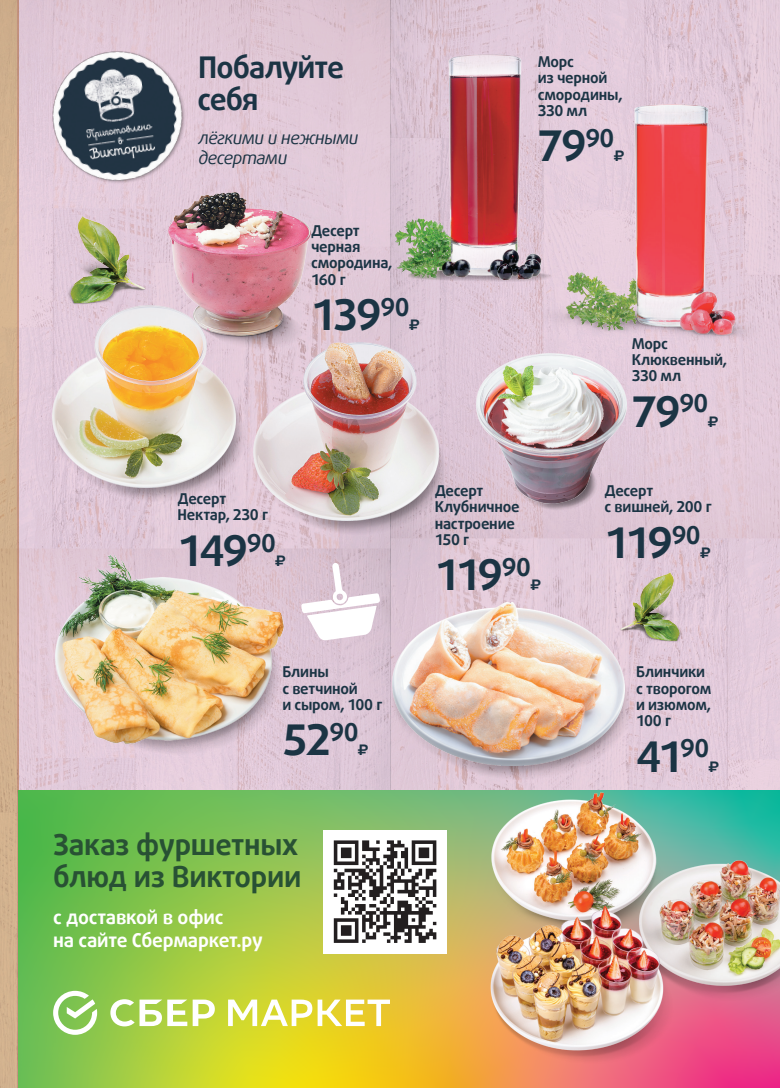
<style>
.page{position:relative;width:780px;height:1088px;background:#fff}
.page>*{position:absolute;margin:0;border:0;box-sizing:border-box;transform-origin:0 0}
.t1{font:700 42.5px "Daxline Offc Pro";letter-spacing:-.08em;color:#1b3444}
.t2{font:700 30px/32.5px "Daxline Offc Pro";letter-spacing:-.035em;color:#1b3444}
.t3{font:700 29px/32.6px "Daxline Offc Pro";letter-spacing:-.01em;color:#285134}
.t4{font:700 19.12px/22.9px "Daxline Offc Pro";letter-spacing:-.01em;color:#fff}
.t5{font:italic 17.5px/20px "Daxline Offc Pro";letter-spacing:-.035em;color:#1b3444}
.t6{font:700 15px/16.2px "Daxline Offc Pro";letter-spacing:-.015em;color:#1b3444}
.t7{font:700 15px "Geometria";color:#1b3444}
</style>
<div class="page">
<div style="left:18px;top:0;width:762px;height:1088px;background:#e0c9d8"></div>
<div style="left:0;top:0;width:18px;height:1088px;background:#d1b18e"></div>
<img style="left:386px;top:613px;width:246px;height:167px">
<img style="left:392px;top:602px;width:233px;height:163px">
<img style="left:168px;top:193px;width:143px;height:157px">
<img style="left:53px;top:578px;width:228px;height:177px">
<img style="left:55px;top:554px;width:228px;height:190px">
<img style="left:50px;top:357px;width:197px;height:145px">
<img style="left:53px;top:305px;width:183px;height:182px">
<img style="left:252px;top:388px;width:194px;height:147px">
<img style="left:253px;top:343px;width:186px;height:177px">
<img style="left:513px;top:504px;width:68px;height:6px">
<img style="left:476px;top:353px;width:150px;height:151px">
<img style="left:395px;top:55px;width:149px;height:228px">
<svg style="left:18px;top:790px;width:762px;height:298px;background:#a3bc4c"></svg>
<img style="left:541px;top:105px;width:220px;height:238px">
<div style="left:323px;top:830px;width:123px;height:123px;background:#fff"></div>
<svg style="left:334px;top:840px;width:102px;height:103px"></svg>
<svg style="left:53px;top:991px;width:337px;height:44px;background:#cedb69"></svg>
<img style="left:487px;top:792px;width:293px;height:269px">
<img style="left:45px;top:37px;width:154px;height:168px">
<img style="left:60px;top:216px;width:87px;height:90px">
<img style="left:618px;top:572px;width:69px;height:71px">
<svg style="left:301px;top:563px;width:79px;height:77px"></svg>
<p class="t2" style="left:197px;top:51px;width:148px">Побалуйте себя</p>
<p class="t5" style="left:198px;top:127px;width:161px">лёгкими и нежными десертами</p>
<p class="t6" style="left:311px;top:222px;width:83px">Десерт черная смородина,<br>160 г</p>
<p class="t1" style="left:311px;top:286px;width:100px">139<sup>90</sup></p>
<p class="t7" style="left:409px;top:316px;width:12px">₽</p>
<p class="t6" style="left:537px;top:54px;width:86px">Морс<br>из черной смородины,<br>330 мл</p>
<p class="t1" style="left:537px;top:118px;width:78px">79<sup>90</sup></p>
<p class="t7" style="left:613px;top:147px;width:12px">₽</p>
<p class="t6" style="left:631px;top:335px;width:96px">Морс<br>Клюквенный,<br>330 мл</p>
<p class="t1" style="left:631px;top:383px;width:78px">79<sup>90</sup></p>
<p class="t7" style="left:707px;top:412px;width:12px">₽</p>
<p class="t6" style="left:177px;top:491px;width:92px">Десерт<br>Нектар, 230 г</p>
<p class="t1" style="left:177px;top:522px;width:100px">149<sup>90</sup></p>
<p class="t7" style="left:275px;top:552px;width:12px">₽</p>
<p class="t6" style="left:434px;top:483px;width:86px">Десерт<br>Клубничное настроение<br>150 г</p>
<p class="t1" style="left:434px;top:547px;width:98px">119<sup>90</sup></p>
<p class="t7" style="left:530px;top:576px;width:12px">₽</p>
<p class="t6" style="left:604px;top:483px;width:109px">Десерт<br>с вишней, 200 г</p>
<p class="t1" style="left:604px;top:514px;width:98px">119<sup>90</sup></p>
<p class="t7" style="left:700px;top:544px;width:12px">₽</p>
<p class="t6" style="left:282px;top:664px;width:102px">Блины<br>с ветчиной<br>и сыром, 100 г</p>
<p class="t1" style="left:282px;top:712px;width:78px">52<sup>90</sup></p>
<p class="t7" style="left:358px;top:741px;width:12px">₽</p>
<p class="t3" style="left:53px;top:828px;width:250px">Заказ фуршетных блюд из Виктории</p>
<p class="t4" style="left:53px;top:906px;width:211px">с доставкой в офис<br>на сайте Сбермаркет.ру</p>
<p class="t6" style="left:636px;top:664px;width:77px">Блинчики с творогом и изюмом,</p>
<p class="t6" style="left:636px;top:713px;width:36px">100 г</p>
<p class="t1" style="left:636px;top:728px;width:75px">41<sup>90</sup></p>
<p class="t7" style="left:708px;top:757px;width:12px">₽</p>
</div>
